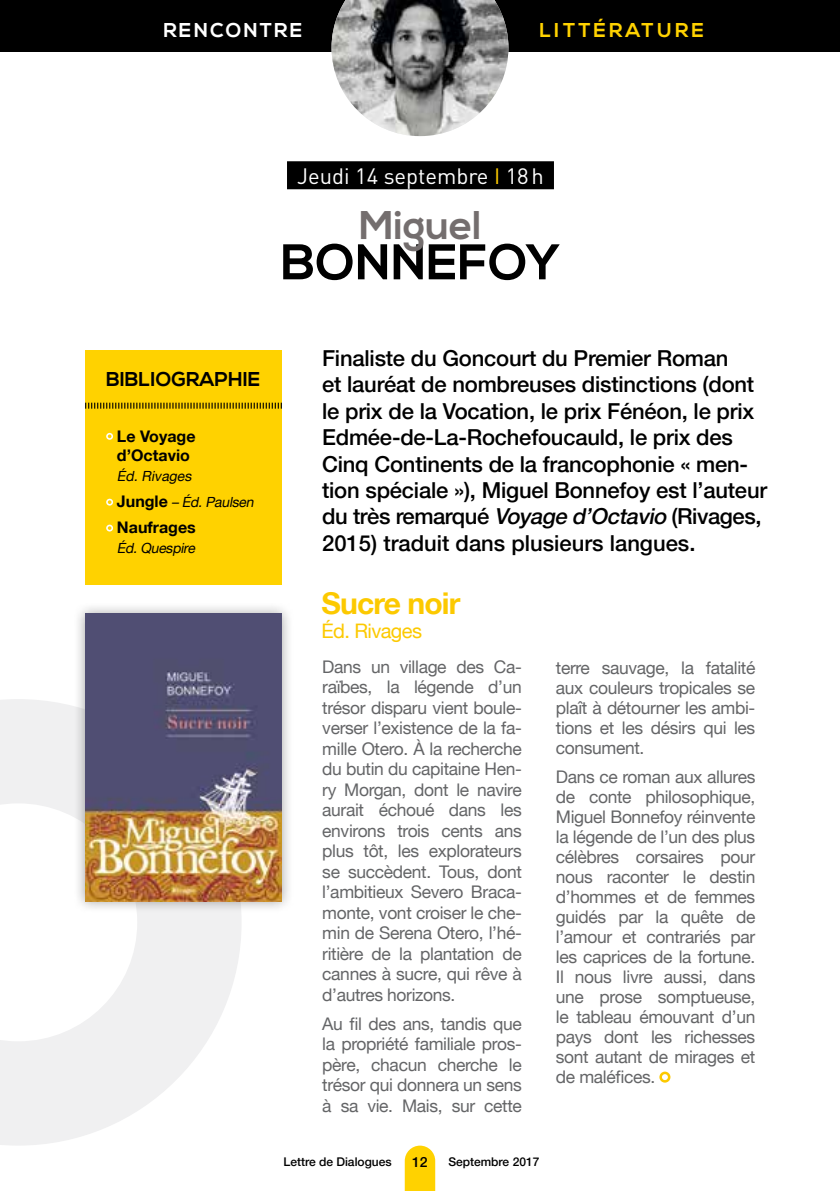
<style>
.page{position:relative;width:840px;height:1191px;background:#fff}
.page>*{position:absolute;margin:0;border:0;box-sizing:border-box;transform-origin:0 0}
.t1{font:700 50px "Nexa";color:#000}
.t2{font:700 40px "Nexa";color:#746e6e}
.t3{font:700 30px "Helvetica Neue LT";letter-spacing:-.03em;color:#fcc900}
.t4{font:500 22px/26.4px "Helvetica Neue LT";letter-spacing:-.01em;color:#000}
.t5{font:22px "DIN";color:#fff}
.t6{font:700 20px "Nexa";color:#000}
.t7{font:700 20px "Nexa";letter-spacing:.15em;color:#ffd200}
.t8{font:20px "Helvetica Neue LT";letter-spacing:-.03em;color:#fcc900}
.t9{font:700 20px "Nexa";letter-spacing:.1em;color:#fff}
.t10{font:17.4px/20.4px "Helvetica Neue LT";letter-spacing:-.02em;color:#646567;text-align:justify}
.t11{font:700 16px/19.4px "Helvetica Neue LT";color:#000}
.t12{font:italic 14px/26.8px "Helvetica Neue LT";color:#000}
.t13{font:500 14px "Helvetica Neue LT";color:#000}
.t14{font:500 12px "Helvetica Neue LT";color:#000}
.s1{color:#fcc900}
.s2{font-weight:700;font-style:normal;font-size:16px}
.s3{font-style:italic}
</style>
<div class="page">
<svg style="left:404px;top:1145px;width:31px;height:46px"></svg>
<svg style="left:0;top:699px;width:241px;height:446px;fill:#f0f0f1"></svg>
<svg style="left:0;top:803px;width:137px;height:238px"></svg>
<div style="left:73px;top:602px;width:221px;height:311px;background:#000;opacity:.35"></div>
<img style="left:85px;top:614px;width:197px;height:287px">
<div style="left:0;top:0;width:839px;height:51px;background:#000"></div>
<svg style="left:659px;top:1071px;width:11px;height:11px"></svg>
<div style="left:287px;top:161px;width:266px;height:28px;background:#000"></div>
<img style="left:331px;top:0;width:177px;height:136px">
<div style="left:85px;top:350px;width:197px;height:234px;background:#ffd200"></div>
<svg style="left:106px;top:433px;width:7px;height:7px"></svg>
<svg style="left:106px;top:499px;width:7px;height:6px"></svg>
<svg style="left:106px;top:524px;width:7px;height:7px"></svg>
<svg style="left:85px;top:403px;width:197px;height:6px"></svg>
<p class="t9" style="left:163px;top:19px;width:140px">RENCONTRE</p>
<p class="t7" style="left:539px;top:19px;width:166px">LITTÉRATURE</p>
<p class="t5" style="left:297px;top:162px;width:248px">Jeudi 14 septembre <span class="s1">I</span> 18h</p>
<h2 class="t2" style="left:359px;top:202px;width:124px">Miguel</h2>
<h1 class="t1" style="left:281px;top:233px;width:280px">BONNEFOY</h1>
<p class="t6" style="left:106px;top:368px;width:156px">BIBLIOGRAPHIE</p>
<p class="t11" style="left:117px;top:426px;width:80px">Le Voyage d’Octavio</p>
<p class="t12" style="left:117px;top:462px;width:141px">Éd. Rivages<br><span class="s2">J u n g l e</span> – Éd.Paulsen</p>
<p class="t11" style="left:117px;top:517px;width:80px">Naufrages</p>
<p class="t12" style="left:117px;top:534px;width:82px">Éd.Quespire</p>
<p class="t4" style="left:322px;top:345px;width:446px">Finaliste du Goncourt du Premier Roman<br>et lauréat de nombreuses distinctions (dont le prix de la Vocation, le prix Fénéon, le prix Edmée-de-La-Rochefoucauld, le prix des Cinq Continents de la francophonie « men&shy;tion spéciale »), Miguel Bonnefoy est l’auteur du très remarqué <span class="s3">Voyage d’Octavio</span> (Rivages, 2015) traduit dans plusieurs langues.</p>
<h3 class="t3" style="left:321px;top:584px;width:140px">Sucre noir</h3>
<p class="t8" style="left:321px;top:618px;width:102px">Éd. Rivages</p>
<p class="t10" style="left:322px;top:656px;width:201px">Dans un village des Ca&shy;raïbes, la légende d’un trésor disparu vient boule&shy;verser l’existence de la fa&shy;mille Otero. À la recherche du butin du capitaine Hen&shy;ry Morgan, dont le navire aurait échoué dans les environs trois cents ans plus tôt, les explorateurs se succèdent. Tous, dont l’ambitieux Severo Braca&shy;monte, vont croiser le che&shy;min de Serena Otero, l’hé&shy;ritière de la plantation de cannes à sucre, qui rêve à d’autres horizons.</p>
<p class="t10" style="left:322px;top:1013px;width:201px">Au fil des ans, tandis que la propriété familiale pros&shy;père, chacun cherche le trésor qui donnera un sens à sa vie. Mais, sur cette</p>
<p class="t14" style="left:283px;top:1154px;width:110px">Lettre de Dialogues</p>
<p class="t13" style="left:412px;top:1153px;width:17px">12</p>
<p class="t14" style="left:448px;top:1154px;width:92px">Septembre 2017</p>
<p class="t10" style="left:555px;top:657px;width:201px">terre sauvage, la fatalité aux couleurs tropicales se plaît à détourner les ambi&shy;tions et les désirs qui les consument.</p>
<p class="t10" style="left:555px;top:766px;width:201px">Dans ce roman aux allures de conte philosophique, Miguel Bonnefoy réinvente la légende de l’un des plus célèbres corsaires pour nous raconter le destin d’hommes et de femmes guidés par la quête de l’amour et contrariés par les caprices de la fortune.<br>Il nous livre aussi, dans une prose somptueuse, le tableau émouvant d’un pays dont les richesses sont autant de mirages et de maléfices.</p>
</div>
